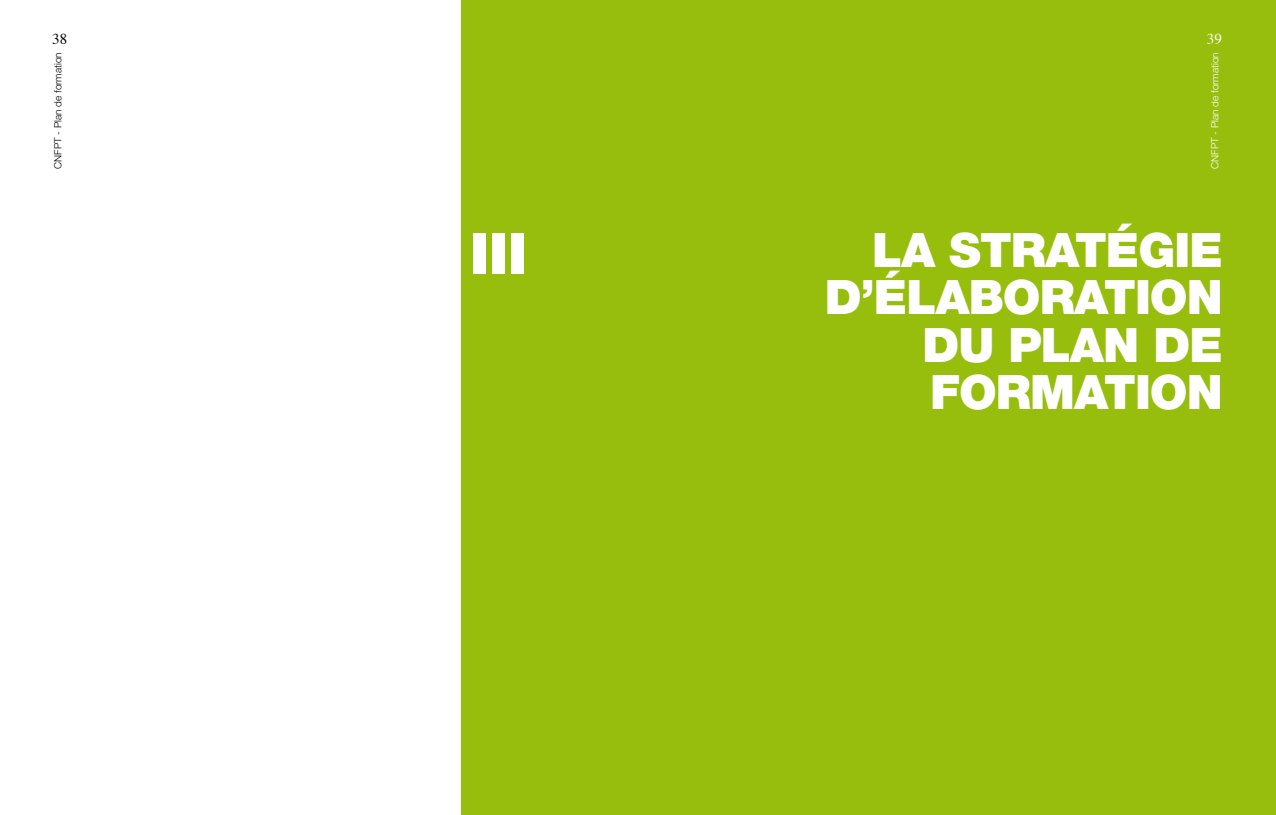
<style>
.page{position:relative;width:1276px;height:815px;background:#fff}
.page>*{position:absolute;margin:0;border:0;box-sizing:border-box;transform-origin:0 0}
.t1{font:900 56.25px "Helvetica Neue";color:#fff}
.t2{font:900 47.5px/47.5px "Helvetica Neue";letter-spacing:-.02em;color:#fff;text-align:right}
.t3{font:15px "Times";color:#000}
.t4{font:15px "Times";color:#fff}
.t5{font:300 10px "Helvetica Neue";color:#000}
.t6{font:300 10px "Helvetica Neue";color:#fff}
</style>
<div class="page">
<div style="left:461px;top:0;width:815px;height:815px;background:#97be0d"></div>
<p class="t3" style="left:52px;top:25px;width:16px">38</p>
<p class="t5" style="left:52px;top:169px;width:118px;rotate:-90deg">CNFPT - Plan de formation</p>
<p class="t1" style="left:470px;top:220px;width:58px">III</p>
<p class="t4" style="left:1207px;top:25px;width:16px">39</p>
<p class="t6" style="left:1209px;top:169px;width:118px;rotate:-90deg">CNFPT - Plan de formation</p>
<p class="t2" style="left:824px;top:226px;width:399px">LA STRATÉGIE<br>D’ÉLABORATION<br>DU PLAN DE<br>FORMATION</p>
</div>
